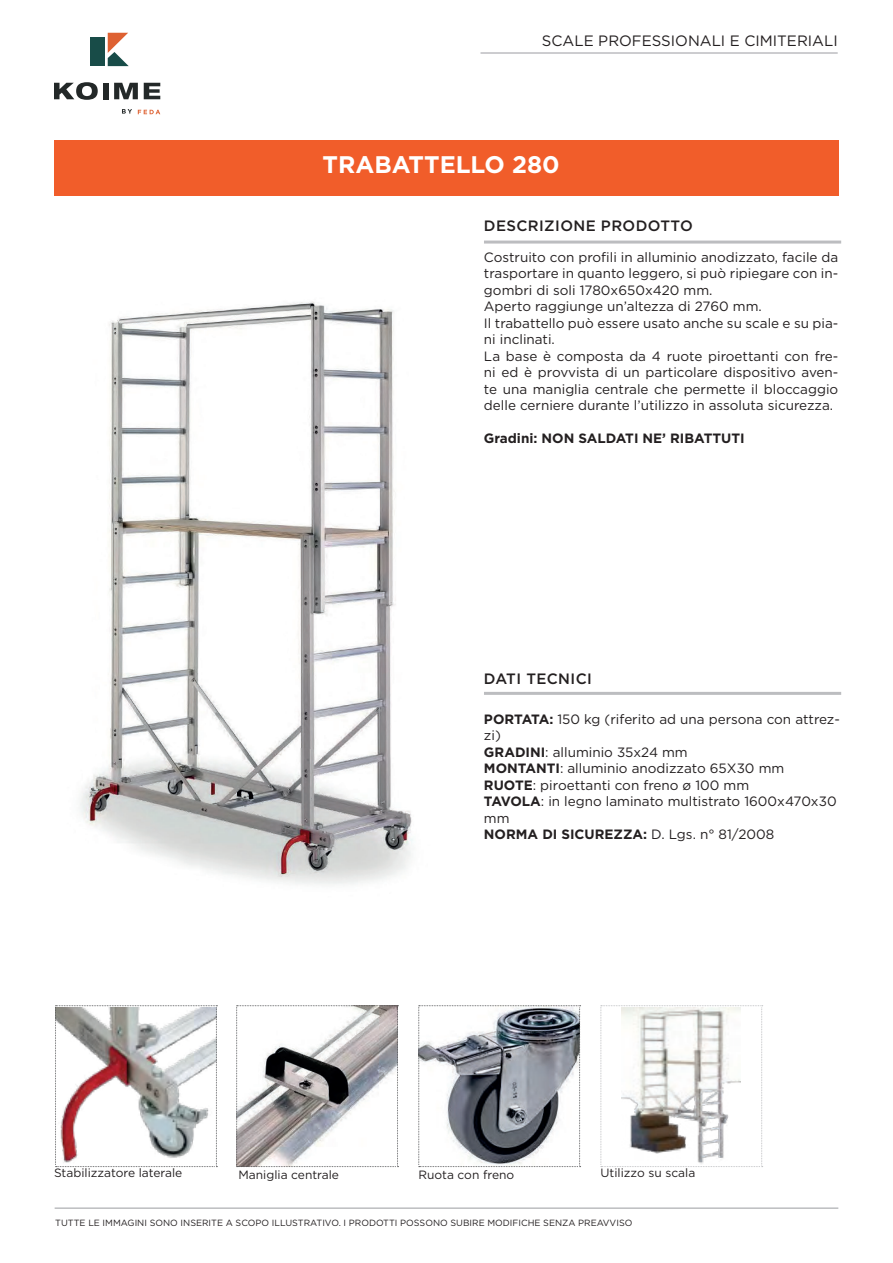
<style>
.page{position:relative;width:893px;height:1263px;background:#fff}
.page>*{position:absolute;margin:0;border:0;box-sizing:border-box;transform-origin:0 0}
.t1{font:700 24px "Gotham HTF";color:#fff}
.t2{font:500 15px "Gotham HTF";letter-spacing:.025em;color:#231f20}
.t3{font:15px "Gotham HTF";color:#231f20}
.t4{font:13.5px/16.5px "Gotham HTF";color:#231f20}
.t5{font:700 13.5px "Gotham HTF";color:#231f20}
.t6{font:12px "Gotham HTF";color:#231f20}
.t7{font:9px "Gotham HTF";color:#231f20}
.s1{font-weight:700}
.s2{font-weight:400}
</style>
<div class="page">
<svg style="left:54px;top:82px;width:44px;height:18px"></svg>
<div style="left:103px;top:83px;width:5px;height:16px;background:#232828"></div>
<svg style="left:114px;top:83px;width:24px;height:16px"></svg>
<svg style="left:144px;top:83px;width:16px;height:16px"></svg>
<div style="left:90px;top:38px;width:14px;height:28px;background:#184c48"></div>
<svg style="left:108px;top:33px;width:21px;height:33px"></svg>
<svg style="left:122px;top:109px;width:10px;height:5px"></svg>
<svg style="left:138px;top:110px;width:22px;height:4px"></svg>
<hr style="left:484px;top:241px;width:357px;height:3px;background:#bcbdc0">
<hr style="left:484px;top:692px;width:357px;height:3px;background:#bcbdc0">
<hr style="left:480px;top:52px;width:358px;height:2px;background:#bcbdc0">
<hr style="left:55px;top:1207px;width:783px;height:2px;background:#bcbdc0">
<div style="left:54px;top:140px;width:785px;height:56px;background:#f15d2a"></div>
<svg style="left:236px;top:1005px;width:163px;height:162px"></svg>
<svg style="left:418px;top:1005px;width:163px;height:162px"></svg>
<svg style="left:600px;top:1005px;width:163px;height:162px"></svg>
<img style="left:80px;top:301px;width:333px;height:584px">
<svg style="left:55px;top:1005px;width:162px;height:162px"></svg>
<p class="t3" style="left:542px;top:33px;width:297px">SCALE PROFESSIONALI E CIMITERIALI</p>
<p class="t1" style="left:323px;top:151px;width:239px">TRABATTELLO 280</p>
<p class="t2" style="left:484px;top:217px;width:210px">DESCRIZIONE PRODOTTO</p>
<p class="t4" style="left:484px;top:248px;width:356px;text-align:justify">Costruito con profili in alluminio anodizzato, facile da trasportare in quanto leggero, si può ripiegare con in&shy;gombri di soli 1780x650x420 mm.</p>
<p class="t4" style="left:484px;top:298px;width:279px">Aperto raggiunge un’altezza di 2760 mm.</p>
<p class="t4" style="left:484px;top:314px;width:356px">Il trabattello può essere usato anche su scale e su pia&shy;ni inclinati.</p>
<p class="t4" style="left:484px;top:347px;width:356px;text-align:justify">La base è composta da 4 ruote piroettanti con fre&shy;ni ed è provvista di un particolare dispositivo aven&shy;te una maniglia centrale che permette il bloccaggio delle cerniere durante l’utilizzo in assoluta sicurezza.</p>
<p class="t5" style="left:484px;top:430px;width:262px">Gradini: NON SALDATI NE’ RIBATTUTI</p>
<p class="t2" style="left:484px;top:670px;width:109px">DATI TECNICI</p>
<p class="t4" style="left:484px;top:710px;width:357px"><span class="s1">PORTATA:</span> 150 kg (riferito ad una persona con attrez&shy;zi)</p>
<p class="t4" style="left:484px;top:743px;width:205px"><span class="s1">GRADINI</span>: alluminio 35x24 mm</p>
<p class="t4" style="left:484px;top:760px;width:302px"><span class="s1">MONTANTI</span>: alluminio anodizzato 65X30 mm</p>
<p class="t4" style="left:484px;top:776px;width:267px"><span class="s1">RUOTE</span>: piroettanti con freno ø 100 mm</p>
<p class="t4" style="left:484px;top:793px;width:354px"><span class="s1">TAVOLA</span>: in legno laminato multistrato 1600x470x30 mm</p>
<p class="t5" style="left:484px;top:826px;width:292px">NORMA DI SICUREZZA: <span class="s2">D. Lgs. n° 81/2008</span></p>
<p class="t6" style="left:54px;top:1166px;width:130px">Stabilizzatore laterale</p>
<p class="t6" style="left:238px;top:1168px;width:102px">Maniglia centrale</p>
<p class="t6" style="left:418px;top:1168px;width:97px">Ruota con freno</p>
<p class="t6" style="left:600px;top:1166px;width:96px">Utilizzo su scala</p>
<p class="t7" style="left:55px;top:1217px;width:579px">TUTTE LE IMMAGINI SONO INSERITE A SCOPO ILLUSTRATIVO. I PRODOTTI POSSONO SUBIRE MODIFICHE SENZA PREAVVISO</p>
</div>
